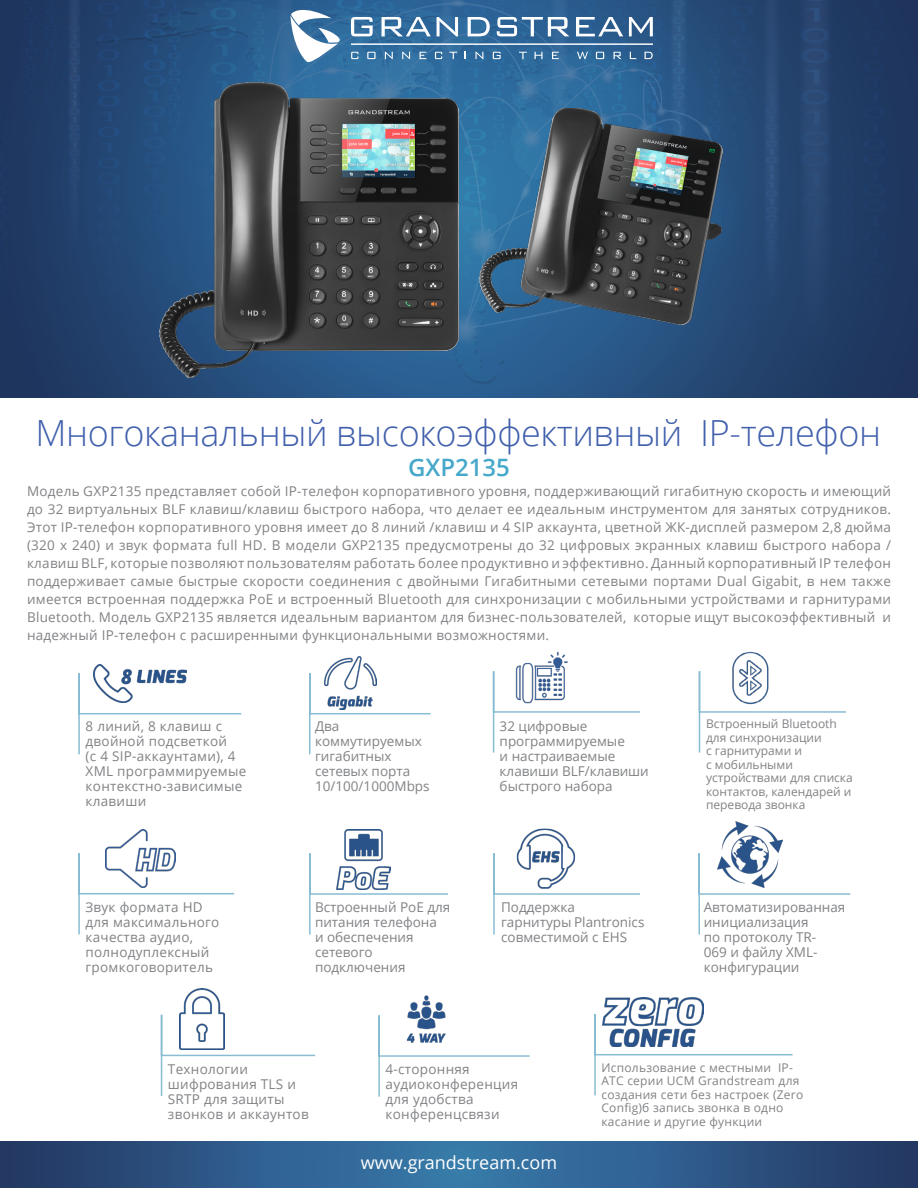
<style>
.page{position:relative;width:918px;height:1188px;background:#fff}
.page>*{position:absolute;margin:0;border:0;box-sizing:border-box;transform-origin:0 0}
.t1{font:300 36px "Open Sans";letter-spacing:-.01em;color:#4160ac}
.t2{font:600 24px "Open Sans";color:#46a8ca}
.t3{font:18px "Open Sans";color:#fff}
.t4{font:13.5px/15px "Open Sans";letter-spacing:.02em;color:#808285}
.t5{font:13.5px/15px "Open Sans";color:#808285}
.t6{font:12px/13.5px "Open Sans";letter-spacing:.02em;color:#808285}
.t7{font:12px/13.5px "Open Sans";color:#808285}
</style>
<div class="page">
<img style="left:0;top:0;width:918px;height:397px">
<img style="left:480px;top:108px;width:243px;height:217px">
<img style="left:160px;top:82px;width:299px;height:296px">
<svg style="left:291px;top:10px;width:49px;height:52px"></svg>
<svg style="left:351px;top:17px;width:22px;height:19px"></svg>
<svg style="left:382px;top:17px;width:49px;height:19px"></svg>
<svg style="left:437px;top:17px;width:21px;height:19px"></svg>
<svg style="left:468px;top:17px;width:22px;height:19px"></svg>
<svg style="left:497px;top:17px;width:72px;height:19px"></svg>
<svg style="left:576px;top:17px;width:47px;height:19px"></svg>
<svg style="left:629px;top:17px;width:24px;height:19px"></svg>
<svg style="left:351px;top:52px;width:7px;height:7px"></svg>
<svg style="left:367px;top:52px;width:9px;height:7px"></svg>
<svg style="left:385px;top:52px;width:8px;height:7px"></svg>
<svg style="left:402px;top:52px;width:8px;height:7px"></svg>
<svg style="left:420px;top:52px;width:6px;height:7px"></svg>
<svg style="left:435px;top:52px;width:7px;height:7px"></svg>
<svg style="left:449px;top:52px;width:8px;height:7px"></svg>
<svg style="left:476px;top:52px;width:7px;height:7px"></svg>
<svg style="left:493px;top:52px;width:8px;height:7px"></svg>
<svg style="left:519px;top:52px;width:8px;height:7px"></svg>
<svg style="left:535px;top:52px;width:8px;height:7px"></svg>
<svg style="left:552px;top:52px;width:7px;height:7px"></svg>
<svg style="left:645px;top:52px;width:8px;height:7px"></svg>
<svg style="left:596px;top:52px;width:8px;height:7px"></svg>
<svg style="left:614px;top:52px;width:7px;height:7px"></svg>
<svg style="left:630px;top:52px;width:6px;height:7px"></svg>
<svg style="left:577px;top:52px;width:11px;height:7px"></svg>
<hr style="left:351px;top:44px;width:302px;height:1px;background:#fff">
<svg style="left:0;top:1142px;width:918px;height:46px;background:#2d5988"></svg>
<img style="left:105px;top:829px;width:70px;height:23px">
<img style="left:327px;top:657px;width:47px;height:15px">
<img style="left:515px;top:651px;width:53px;height:19px">
<img style="left:721px;top:822px;width:62px;height:30px">
<img style="left:94px;top:665px;width:92px;height:7px">
<img style="left:732px;top:651px;width:37px;height:19px">
<img style="left:344px;top:829px;width:39px;height:23px">
<img style="left:517px;top:828px;width:58px;height:24px">
<svg style="left:78px;top:672px;width:164px;height:83px"></svg>
<svg style="left:309px;top:672px;width:122px;height:83px"></svg>
<svg style="left:492px;top:670px;width:148px;height:83px"></svg>
<svg style="left:698px;top:670px;width:148px;height:83px"></svg>
<svg style="left:78px;top:852px;width:157px;height:83px"></svg>
<svg style="left:309px;top:852px;width:139px;height:83px"></svg>
<svg style="left:493px;top:852px;width:147px;height:83px"></svg>
<svg style="left:698px;top:852px;width:153px;height:83px"></svg>
<img style="left:180px;top:989px;width:44px;height:24px">
<svg style="left:160px;top:1013px;width:156px;height:83px"></svg>
<img style="left:604px;top:997px;width:100px;height:16px">
<svg style="left:594px;top:1013px;width:199px;height:83px"></svg>
<img style="left:408px;top:995px;width:38px;height:19px">
<svg style="left:378px;top:1014px;width:152px;height:83px"></svg>
<h1 class="t1" style="left:35px;top:408px;width:847px">Многоканальный высокоэффективный IP-телефон</h1>
<p class="t4" style="left:27px;top:482px;width:866px;line-height:18px;text-align:justify">Модель GXP2135 представляет собой IP-телефон корпоративного уровня, поддерживающий гигабитную скорость и имеющий до 32 виртуальных BLF клавиш/клавиш быстрого набора, что делает ее идеальным инструментом для занятых сотрудников.<br>Этот IP-телефон корпоративного уровня имеет до 8 линий /клавиш и 4 SIP аккаунта, цветной ЖК-дисплей размером 2,8 дюйма (320 x 240) и звук формата full HD. В модели GXP2135 предусмотрены до 32 цифровых экранных клавиш быстрого набора / клавиш BLF, которые позволяют пользователям работать более продуктивно и эффективно. Данный корпоративный IP телефон поддерживает самые быстрые скорости соединения с двойными Гигабитными сетевыми портами Dual Gigabit, в нем также имеется встроенная поддержка PoE и встроенный Bluetooth для синхронизации с мобильными устройствами и гарнитурами Bluetooth. Модель GXP2135 является идеальным вариантом для бизнес-пользователей, которые ищут высокоэффективный и надежный IP-телефон с расширенными функциональными возможностями.</p>
<h2 class="t2" style="left:408px;top:451px;width:103px">GXP2135</h2>
<p class="t4" style="left:86px;top:718px;width:162px">8 линий, 8 клавиш с двойной подсветкой<br>(с 4 SIP-аккаунтами), 4<br>XML программируемые контекстно-зависимые клавиши</p>
<p class="t5" style="left:315px;top:718px;width:116px">Два коммутируемых гигабитных сетевых порта<br>10/100/1000Mbps</p>
<p class="t5" style="left:500px;top:718px;width:151px">32 цифровые программируемые<br>и настраиваемые клавиши BLF/клавиши быстрого набора</p>
<p class="t7" style="left:706px;top:717px;width:148px">Встроенный Bluetooth для синхронизации<br>с гарнитурами и<br>с мобильными устройствами для списка контактов, календарей и перевода звонка</p>
<p class="t4" style="left:86px;top:899px;width:135px">Звук формата HD для максимального качества аудио, полнодуплексный громкоговоритель</p>
<p class="t5" style="left:315px;top:899px;width:137px">Встроенный PoE для питания телефона<br>и обеспечения сетевого подключения</p>
<p class="t5" style="left:501px;top:899px;width:145px">Поддержка гарнитуры Plantronics совместимой с EHS</p>
<p class="t5" style="left:704px;top:899px;width:143px">Автоматизированная инициализация<br>по протоколу TR-<br>069 и файлу XML&shy;конфигурации</p>
<p class="t4" style="left:168px;top:1061px;width:142px">Технологии шифрования TLS и<br>SRTP для защиты звонков и аккаунтов</p>
<p class="t6" style="left:601px;top:1060px;width:203px">Использование с местными IP-<br>АТС серии UCM Grandstream для создания сети без настроек (Zero<br>Config)б запись звонка в одно касание и другие функции</p>
<p class="t4" style="left:386px;top:1062px;width:134px">4-сторонняя аудиоконференция для удобства конференцсвязи</p>
<h3 class="t3" style="left:361px;top:1151px;width:198px">www.grandstream.com</h3>
</div>
